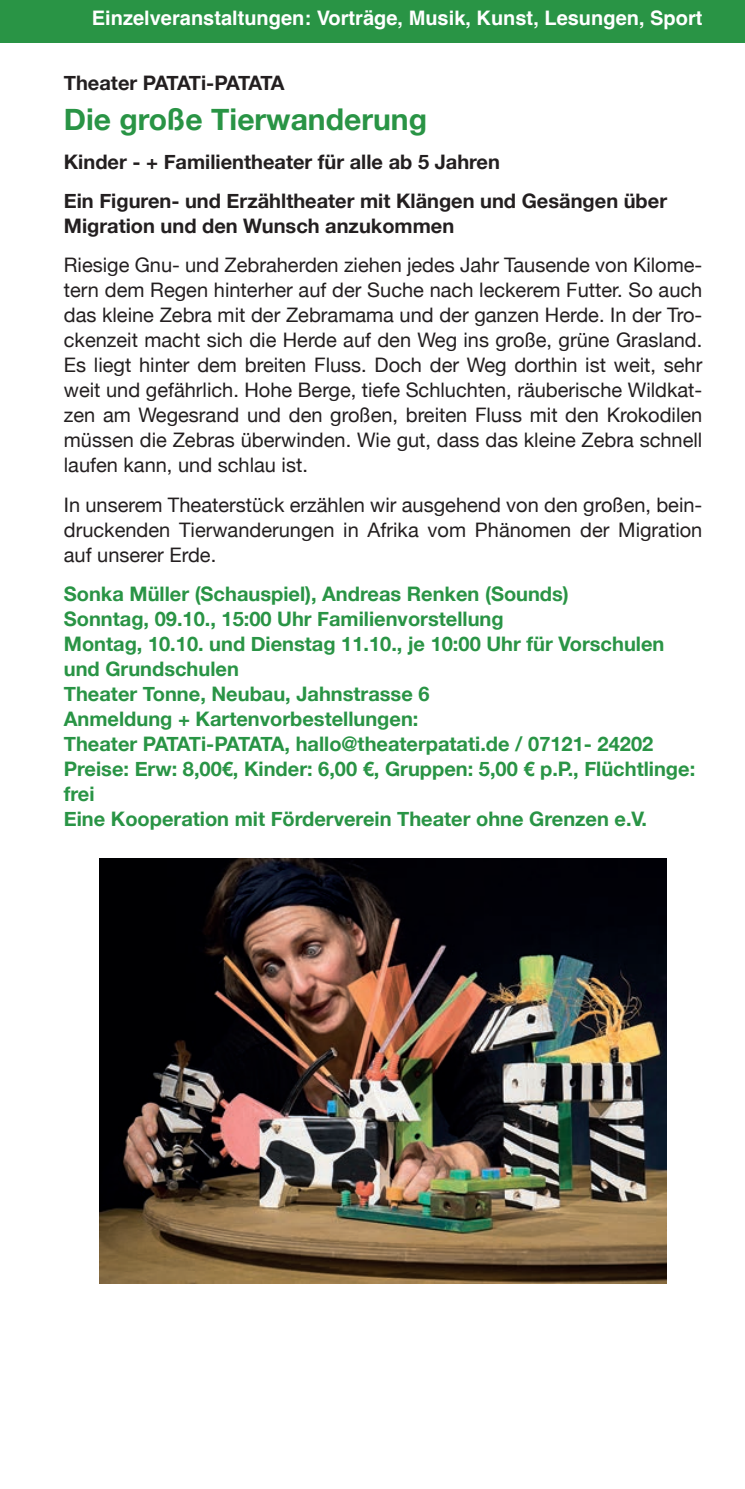
<style>
.page{position:relative;width:745px;height:1489px;background:#fff}
.page>*{position:absolute;margin:0;border:0;box-sizing:border-box;transform-origin:0 0}
.t1{font:700 30px "Helvetica Neue";color:#299445}
.t2{font:20px/25px "Helvetica Neue";color:#231f20;text-align:justify}
.t3{font:700 20px/25px "Helvetica Neue";color:#299445}
.t4{font:700 20px/39.2px "Helvetica Neue";color:#231f20}
.t5{font:700 20px "Helvetica";color:#fff}
.t6{font:700 20px "Helvetica Neue";letter-spacing:-.075em;color:#231f20}
</style>
<div class="page">
<div style="left:0;top:0;width:744px;height:43px;background:#299445"></div>
<img style="left:99px;top:858px;width:567px;height:425px">
<p class="t5" style="left:92px;top:6px;width:611px">Einzelveranstaltungen: Vorträge, Musik, Kunst, Lesungen, Sport</p>
<p class="t6" style="left:64px;top:68px;width:222px">Theater PATATi-PATATA</p>
<h1 class="t1" style="left:64px;top:95px;width:364px">Die große Tierwanderung</h1>
<p class="t4" style="left:64px;top:142px;width:604px">Kinder - + Familientheater für alle ab 5 Jahren<br>Ein Figuren- und Erzähltheater mit Klängen und Gesängen über</p>
<p class="t4" style="left:64px;top:207px;width:391px">Migration und den Wunsch anzukommen</p>
<p class="t2" style="left:64px;top:254px;width:639px">Riesige Gnu- und Zebraherden ziehen jedes Jahr Tausende von Kilome&shy;tern dem Regen hinterher auf der Suche nach leckerem Futter. So auch das kleine Zebra mit der Zebramama und der ganzen Herde. In der Tro&shy;ckenzeit macht sich die Herde auf den Weg ins große, grüne Grasland.<br>Es liegt hinter dem breiten Fluss. Doch der Weg dorthin ist weit, sehr weit und gefährlich. Hohe Berge, tiefe Schluchten, räuberische Wildkat&shy;zen am Wegesrand und den großen, breiten Fluss mit den Krokodilen müssen die Zebras überwinden. Wie gut, dass das kleine Zebra schnell laufen kann, und schlau ist.</p>
<p class="t2" style="left:64px;top:493px;width:639px">In unserem Theaterstück erzählen wir ausgehend von den großen, bein&shy;druckenden Tierwanderungen in Afrika vom Phänomen der Migration auf unserer Erde.</p>
<p class="t3" style="left:64px;top:581px;width:632px">Sonka Müller (Schauspiel), Andreas Renken (Sounds)<br>Sonntag, 09.10., 15:00 Uhr Familienvorstellung<br>Montag, 10.10. und Dienstag 11.10., je 10:00 Uhr für Vorschulen und Grundschulen<br>Theater Tonne, Neubau, Jahnstrasse 6<br>Anmeldung + Kartenvorbestellungen:<br>Theater PATATi-PATATA, hallo@theaterpatati.de / 07121- 24202<br>Preise: Erw: 8,00€, Kinder: 6,00 €, Gruppen: 5,00 € p.P., Flüchtlinge: frei<br>Eine Kooperation mit Förderverein Theater ohne Grenzen e.V.</p>
</div>
